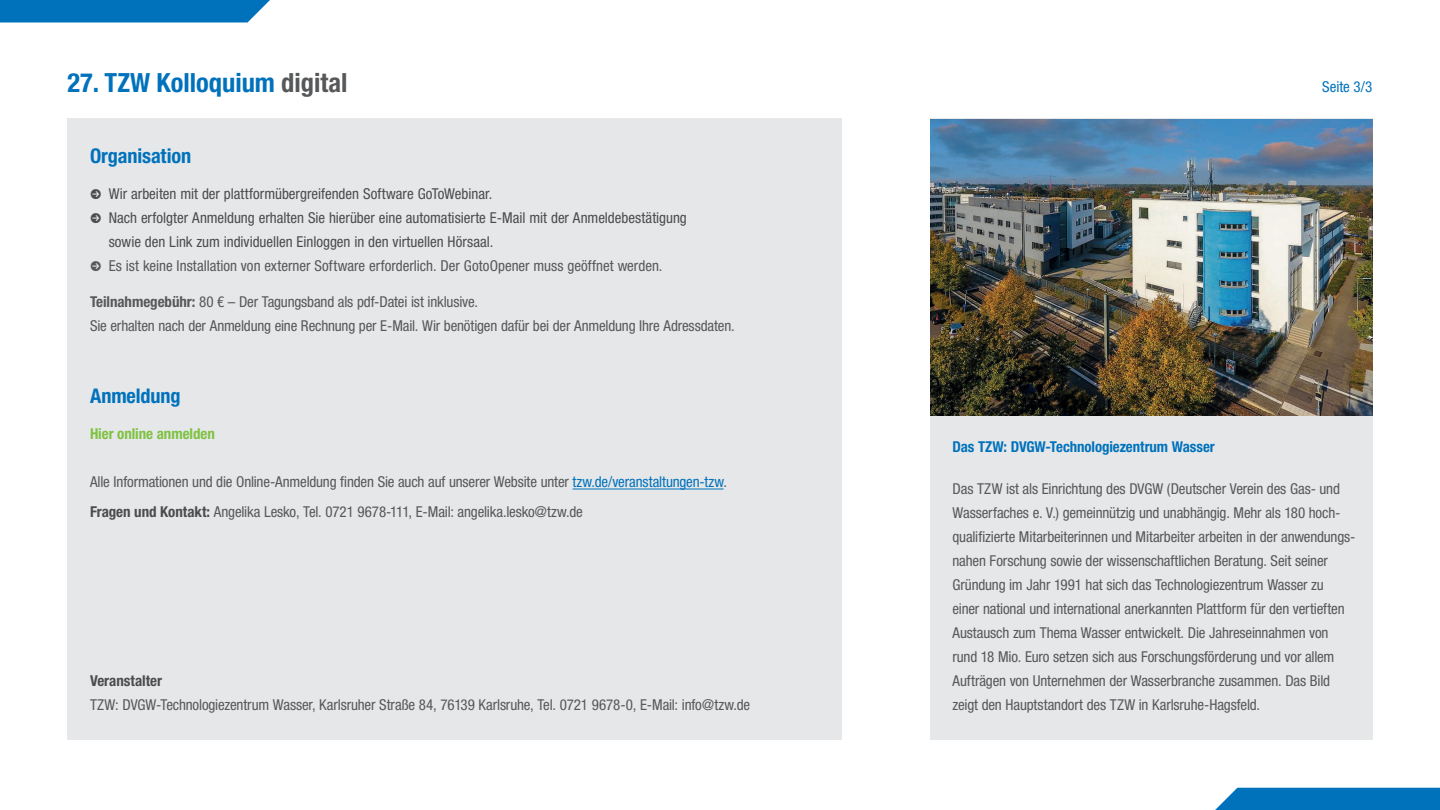
<style>
.page{position:relative;width:1440px;height:810px;background:#fff}
.page>*{position:absolute;margin:0;border:0;box-sizing:border-box;transform-origin:0 0}
.t1{font:700 condensed 26.47px "Helvetica Neue LT Pro";color:#0072bc}
.p_Erläuterungen{font:700 condensed 20.25px "Helvetica Neue LT Pro";letter-spacing:-.005em;color:#0072bc}
.p_Fließtext{font:condensed 15px/24px "Helvetica Neue LT Pro";letter-spacing:-.01em;color:#57585a}
.p_Erläuterungen-2{font:condensed 15px/24px "Helvetica Neue LT Pro";letter-spacing:-.01em;color:#57585a}
.t2{font:condensed 15px/24px "Helvetica Neue LT Pro";color:#4b4c4d}
.p_Fließtext-2{font:700 condensed 15px "Helvetica Neue LT Pro";letter-spacing:-.005em;color:#0072bc}
.h5_neu{font:700 condensed 15px "Helvetica Neue LT Pro";letter-spacing:-.005em;color:#7fc241}
.h5_neu-2{font:700 condensed 15px "Helvetica Neue LT Pro";color:#4b4c4d}
.t3{font:condensed 15px "Helvetica Neue LT Pro";color:#0072bc}
.s1{color:#57585a}
.s2{font-weight:700}
.s3{color:#0072bc}
.s4{font-weight:700;color:#4b4c4d}
</style>
<div class="page">
<div style="left:930px;top:118px;width:442px;height:622px;background:#e6e7e9"></div>
<div style="left:68px;top:118px;width:774px;height:622px;background:#e6e7e9"></div>
<div style="left:1215px;top:788px;width:225px;height:22px;background:#0072bc"></div>
<div style="left:0;top:0;width:270px;height:22px;background:#0072bc"></div>
<hr style="left:573px;top:489px;width:151px;height:1px;background:#0072bc">
<img style="left:930px;top:120px;width:442px;height:296px">
<h2 class="t1" style="left:68px;top:66px;width:281px">27. TZW Kolloquium <span class="s1">digital</span></h2>
<h2 class="t3" style="left:1322px;top:77px;width:52px">Seite 3/3</h2>
<p class="p_Erläuterungen" style="left:90px;top:144px;width:103px">Organisation</p>
<p class="t2" style="left:109px;top:182px;width:385px">Wir arbeiten mit der plattformübergreifenden Software GoToWebinar.</p>
<p class="t2" style="left:109px;top:206px;width:580px">Nach erfolgter Anmeldung erhalten Sie hierüber eine automatisierte E-Mail mit der Anmeldebestätigung sowie den Link zum individuellen Einloggen in den virtuellen Hörsaal.</p>
<p class="p_Fließtext" style="left:109px;top:254px;width:555px">Es ist keine Installation von externer Software erforderlich. Der GotoOpener muss geöffnet werden.</p>
<p class="p_Erläuterungen-2" style="left:90px;top:290px;width:646px"><span class="s2">Teilnahmegebühr:</span> 80 € – Der Tagungsband als pdf-Datei ist inklusive.<br>Sie erhalten nach der Anmeldung eine Rechnung per E-Mail. Wir benötigen dafür bei der Anmeldung Ihre Adressdaten.</p>
<p class="p_Erläuterungen" style="left:90px;top:384px;width:92px">Anmeldung</p>
<p class="h5_neu" style="left:90px;top:425px;width:126px">Hier online anmelden</p>
<p class="p_Erläuterungen-2" style="left:90px;top:470px;width:639px">Alle Informationen und die Online-Anmeldung finden Sie auch auf unserer Website unter <span class="s3">tzw.de/veranstaltungen-tzw</span>.</p>
<p class="p_Erläuterungen-2" style="left:90px;top:500px;width:494px"><span class="s4">Fragen und Kontakt:</span> Angelika Lesko, Tel. 0721 9678-111, E-Mail: angelika.lesko@tzw.de</p>
<p class="h5_neu-2" style="left:90px;top:671px;width:74px">Veranstalter</p>
<p class="p_Erläuterungen-2" style="left:90px;top:692px;width:662px">TZW: DVGW-Technologiezentrum Wasser, Karlsruher Straße 84, 76139 Karlsruhe, Tel. 0721 9678-0, E-Mail: info@tzw.de</p>
<p class="p_Fließtext-2" style="left:952px;top:437px;width:264px">Das TZW: DVGW-Technologiezentrum Wasser</p>
<p class="p_Fließtext" style="left:952px;top:476px;width:404px">Das TZW ist als Einrichtung des DVGW (Deutscher Verein des Gas- und Wasserfaches e. V.) gemeinnützig und unabhängig. Mehr als 180 hoch&shy;qualifizierte Mitarbeiterinnen und Mitarbeiter arbeiten in der anwendungs&shy;nahen Forschung sowie der wissenschaftlichen Beratung. Seit seiner Gründung im Jahr 1991 hat sich das Technologiezentrum Wasser zu<br>einer national und international anerkannten Plattform für den vertieften Austausch zum Thema Wasser entwickelt. Die Jahreseinnahmen von rund 18 Mio. Euro setzen sich aus Forschungsförderung und vor allem Aufträgen von Unternehmen der Wasserbranche zusammen. Das Bild zeigt den Hauptstandort des TZW in Karlsruhe-Hagsfeld.</p>
</div>
